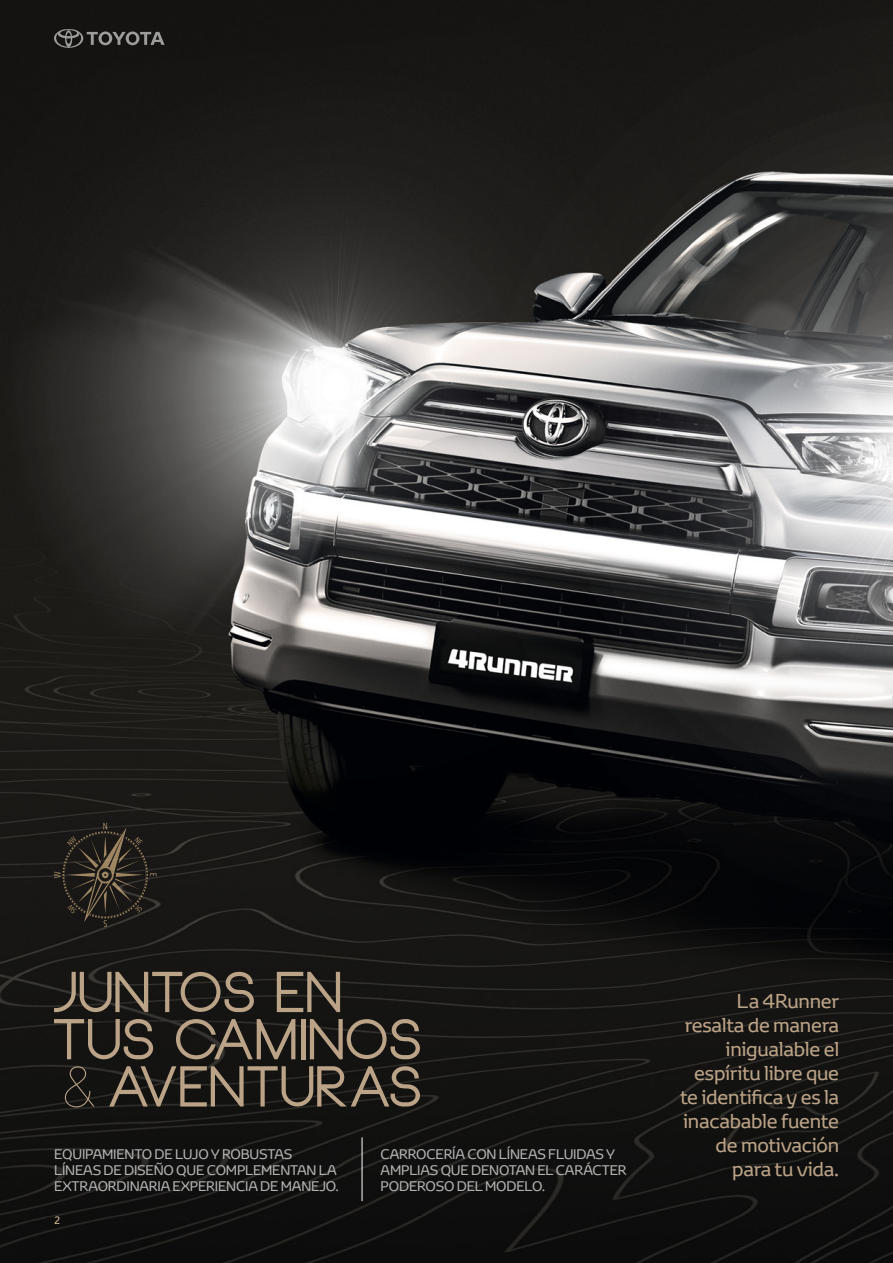
<style>
.page{position:relative;width:893px;height:1263px;background:#fff}
.page>*{position:absolute;margin:0;border:0;box-sizing:border-box;transform-origin:0 0}
.t1{font:19.5px/24px "Toyota Display";letter-spacing:-.015em;color:#bba387;text-align:right}
.t2{font:13.5px/15.9px "Toyota Display";letter-spacing:-.015em;color:#b3b2b2}
.t3{font:10.5px "Toyota Text";color:#e4c69a}
</style>
<div class="page">
<img style="left:0;top:0;width:893px;height:1263px">
<svg style="left:109px;top:1066px;width:311px;height:40px;background:#463e35"></svg>
<svg style="left:65px;top:1066px;width:30px;height:41px"></svg>
<svg style="left:54px;top:1019px;width:366px;height:40px;background:#433c33"></svg>
<svg style="left:54px;top:972px;width:286px;height:40px;background:#453d34"></svg>
<hr style="left:301px;top:1019px;width:4px;height:40px;background:#bba387">
<svg style="left:54px;top:29px;width:111px;height:19px;background:#3f3e3c"></svg>
<svg style="left:54px;top:823px;width:102px;height:104px;background:#2a2620"></svg>
<hr style="left:362px;top:1137px;width:1px;height:64px;background:#fff">
<p class="t2" style="left:54px;top:1146px;width:286px">EQUIPAMIENTO DE LUJO Y ROBUSTAS<br>LÍNEAS DE DISEÑO QUE COMPLEMENTAN LA<br>EXTRAORDINARIA EXPERIENCIA DE MANEJO.</p>
<p class="t2" style="left:381px;top:1146px;width:247px">CARROCERÍA CON LÍNEAS FLUIDAS Y<br>AMPLIAS QUE DENOTAN EL CARÁCTER<br>PODEROSO DEL MODELO.</p>
<p class="t3" style="left:54px;top:1213px;width:8px">2</p>
<h1 class="t1" style="left:680px;top:988px;width:161px">La 4Runner resalta de manera inigualable el espíritu libre que te identifica y es la inacabable fuente de motivación para tu vida.</h1>
</div>
